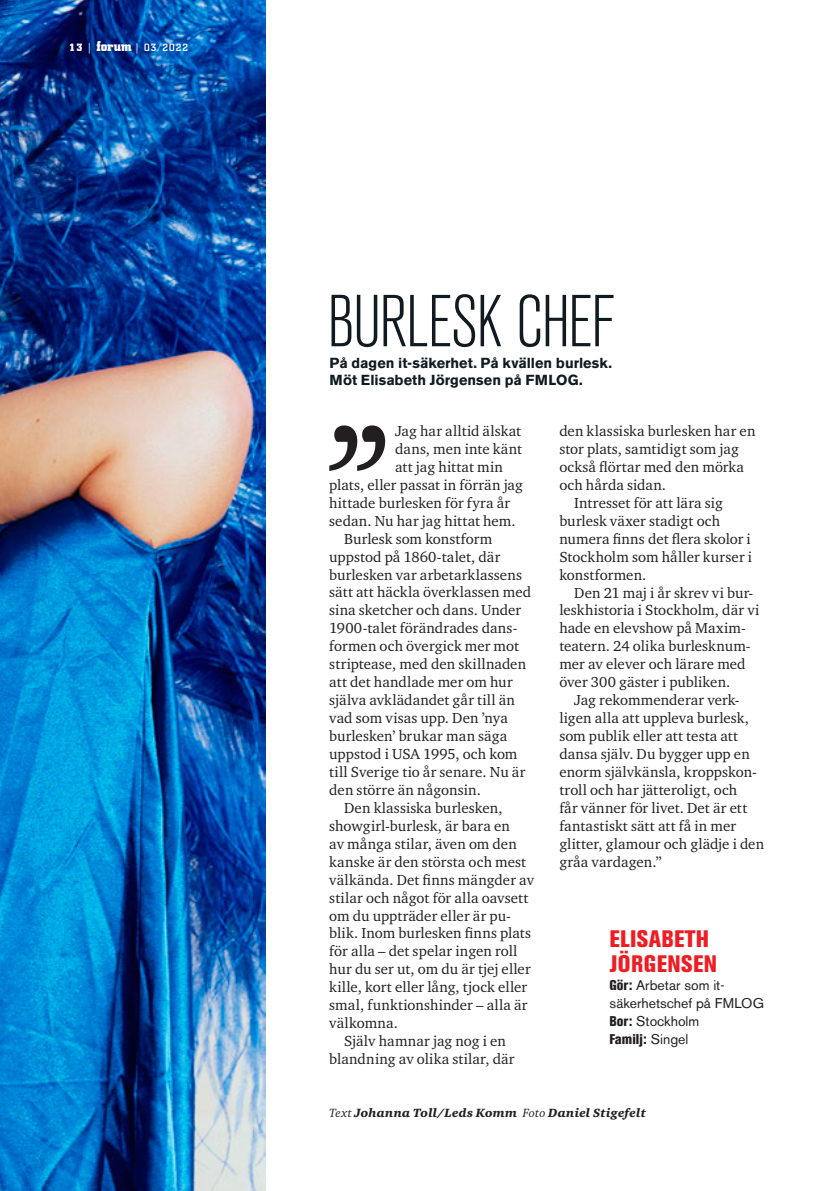
<style>
.page{position:relative;width:839px;height:1191px;background:#fff}
.page>*{position:absolute;margin:0;border:0;box-sizing:border-box;transform-origin:0 0}
.t1{font:300 condensed 72.8px "Akzidenz Grotesk BE";letter-spacing:-.025em;color:#101a21}
.t2{font:800 condensed 23.62px/25px "Akzidenz Grotesk BE";letter-spacing:.02em;color:#ee1d23}
.Bröd_Forum_Charter_8{font:14.88px/18px "Charter ITC Std";letter-spacing:.005em;color:#231f20}
.t3{font:700 14.35px/17.8px "Akzidenz Grotesk BE";color:#101a21}
.t4{font:14px/17.8px "Akzidenz Grotesk BE";color:#231f20}
.t5{font:800 condensed 14px "Akzidenz Grotesk BE";color:#231f20}
.t6{font:italic 900 12.25px "Charter ITC Std";letter-spacing:.02em;color:#231f20}
.t7{font:500 10.5px "City";letter-spacing:.1em;color:#fff}
.s1{font-weight:700}
.s2{font-family:"Charter ITC Std";font-weight:400}
.s3{font-weight:700;font-size:14px}
.s4{font-weight:800;font-stretch:condensed}
.s5{font-weight:400;font-stretch:normal}
.s6{font-weight:400}
</style>
<div class="page">
<img style="left:0;top:0;width:265px;height:1191px">
<svg style="left:329px;top:425px;width:56px;height:46px"></svg>
<p class="t7" style="left:69px;top:42px;width:120px"><span class="s1">13</span> <span class="s2">|</span> <span class="s3">forum</span> <span class="s2">|</span> 03/2022</p>
<p class="t1" style="left:327px;top:282px;width:288px">BURLESK CHEF</p>
<p class="t3" style="left:329px;top:354px;width:284px">På dagen it-säkerhet. På kvällen burlesk.<br>Möt Elisabeth Jörgensen på FMLOG.</p>
<p class="Bröd_Forum_Charter_8" style="left:395px;top:421px;width:128px">Jag har alltid älskat</p>
<p class="Bröd_Forum_Charter_8" style="left:395px;top:439px;width:128px">dans, men inte känt</p>
<p class="Bröd_Forum_Charter_8" style="left:395px;top:457px;width:109px">att jag hittat min</p>
<p class="Bröd_Forum_Charter_8" style="left:329px;top:475px;width:195px">plats, eller passat in förrän jag</p>
<p class="Bröd_Forum_Charter_8" style="left:329px;top:493px;width:182px">hittade burlesken för fyra år</p>
<p class="Bröd_Forum_Charter_8" style="left:329px;top:511px;width:188px">sedan. Nu har jag hittat hem.</p>
<p class="Bröd_Forum_Charter_8" style="left:329px;top:529px;width:203px;text-indent:15px">Burlesk som konstform uppstod på 1860-talet, där burlesken var arbetarklassens sätt att häckla överklassen med sina sketcher och dans. Under<br>1900-talet förändrades dans&shy;formen och övergick mer mot striptease, med den skillnaden att det handlade mer om hur själva avklädandet går till än vad som visas upp. Den ’nya burlesken’ brukar man säga uppstod i USA 1995, och kom till Sverige tio år senare. Nu är den större än någonsin.</p>
<p class="Bröd_Forum_Charter_8" style="left:329px;top:798px;width:206px;text-indent:15px">Den klassiska burlesken, showgirl-burlesk, är bara en<br>av många stilar, även om den kanske är den största och mest välkända. Det finns mängder av stilar och något för alla oavsett om du uppträder eller är pu&shy;blik. Inom burlesken finns plats för alla – det spelar ingen roll hur du ser ut, om du är tjej eller kille, kort eller lång, tjock eller smal, funktionshinder – alla är välkomna.</p>
<p class="Bröd_Forum_Charter_8" style="left:329px;top:1031px;width:187px;text-align:center">Själv hamnar jag nog i en blandning av olika stilar, där</p>
<p class="Bröd_Forum_Charter_8" style="left:559px;top:422px;width:197px">den klassiska burlesken har en stor plats, samtidigt som jag också flörtar med den mörka och hårda sidan.</p>
<p class="Bröd_Forum_Charter_8" style="left:559px;top:493px;width:194px;text-indent:15px">Intresset för att lära sig burlesk växer stadigt och numera finns det flera skolor i<br>Stockholm som håller kurser i konstformen.</p>
<p class="Bröd_Forum_Charter_8" style="left:559px;top:583px;width:201px;text-indent:15px">Den 21 maj i år skrev vi bur&shy;leskhistoria i Stockholm, där vi hade en elevshow på Maxim&shy;teatern. 24 olika burlesknum&shy;mer av elever och lärare med över 300 gäster i publiken.</p>
<p class="Bröd_Forum_Charter_8" style="left:559px;top:691px;width:206px;text-indent:15px">Jag rekommenderar verk&shy;ligen alla att uppleva burlesk, som publik eller att testa att dansa själv. Du bygger upp en enorm självkänsla, kroppskon&shy;troll och har jätteroligt, och<br>får vänner för livet. Det är ett fantastiskt sätt att få in mer glitter, glamour och glädje i den gråa vardagen.”</p>
<p class="t2" style="left:609px;top:926px;width:109px">ELISABETH<br>JÖRGENSEN</p>
<p class="t4" style="left:609px;top:976px;width:156px"><span class="s4">Gör:</span> Arbetar som it&shy;säkerhetschef på FMLOG</p>
<p class="t4" style="left:609px;top:1012px;width:91px"><span class="s4">Bor:</span> Stockholm</p>
<p class="t5" style="left:609px;top:1030px;width:81px">Familj: <span class="s5">Singel</span></p>
<p class="t6" style="left:329px;top:1104px;width:318px"><span class="s6">Text</span> Johanna Toll/Leds Komm <span class="s6">Foto</span> Daniel Stigefelt</p>
</div>
